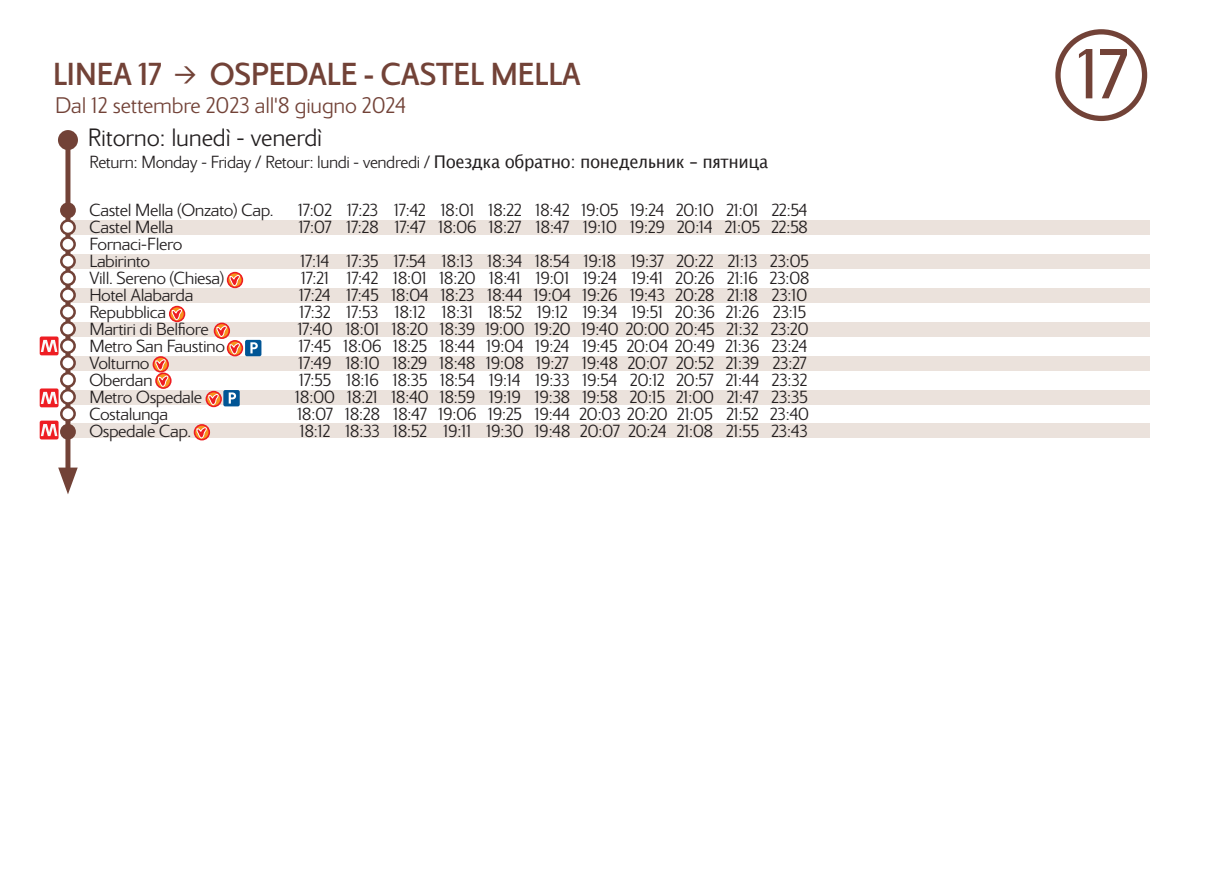
<style>
.page{position:relative;width:1205px;height:886px;background:#fff}
.page>*{position:absolute;margin:0;border:0;box-sizing:border-box;transform-origin:0 0}
.t1{font:700 70.5px "Metrobrescia";color:#724237}
.t2{font:900 31.75px "Metrobrescia";letter-spacing:-.04em;color:#724237}
.t3{font:500 25px "Metrobrescia";letter-spacing:-.01em;color:#231f20;scale:.95 1}
.t4{font:500 22.5px "Metrobrescia";letter-spacing:-.01em;color:#724237;scale:.95 1}
.Stile_di_paragrafo_1{font:500 17.5px "Metrobrescia";letter-spacing:-.04em;color:#231f20}
.Stile_di_paragrafo_1-2{font:500 17.5px "Metrobrescia";letter-spacing:-.04em;color:#231f20;scale:.95 1}
.s1{font-family:"DIN";font-weight:500;font-size:22px}
.s2{font-family:"Lucida Grande";font-weight:400}
</style>
<div class="page">
<div style="left:1055px;top:29px;width:92px;height:92px;border:5px solid #724237;border-radius:50%"></div>
<div style="left:65px;top:140px;width:5px;height:337px;background:#724237"></div>
<div style="left:58px;top:130px;width:20px;height:20px;background:#724237;border-radius:50%"></div>
<svg style="left:58px;top:467px;width:20px;height:27px"></svg>
<div style="left:71px;top:424px;width:1078px;height:14px;background:#ebe2dc"></div>
<div style="left:71px;top:390px;width:1078px;height:14px;background:#ebe2dc"></div>
<div style="left:71px;top:220px;width:1078px;height:15px;background:#ebe2dc"></div>
<div style="left:71px;top:254px;width:1078px;height:15px;background:#ebe2dc"></div>
<div style="left:71px;top:288px;width:1078px;height:15px;background:#ebe2dc"></div>
<div style="left:71px;top:322px;width:1078px;height:14px;background:#ebe2dc"></div>
<div style="left:71px;top:356px;width:1078px;height:14px;background:#ebe2dc"></div>
<div style="left:60px;top:202px;width:16px;height:16px;background:#724237;border-radius:50%"></div>
<svg style="left:61px;top:221px;width:14px;height:13px"></svg>
<div style="left:60px;top:219px;width:16px;height:16px;border:2px solid #724237;border-radius:50%"></div>
<svg style="left:61px;top:254px;width:14px;height:14px"></svg>
<div style="left:60px;top:253px;width:16px;height:16px;border:2px solid #724237;border-radius:50%"></div>
<svg style="left:61px;top:271px;width:14px;height:14px"></svg>
<div style="left:60px;top:270px;width:16px;height:16px;border:2px solid #724237;border-radius:50%"></div>
<svg style="left:61px;top:288px;width:14px;height:14px"></svg>
<div style="left:60px;top:287px;width:16px;height:16px;border:2px solid #724237;border-radius:50%"></div>
<svg style="left:61px;top:305px;width:14px;height:14px"></svg>
<div style="left:60px;top:304px;width:16px;height:16px;border:2px solid #724237;border-radius:50%"></div>
<svg style="left:61px;top:322px;width:14px;height:14px"></svg>
<div style="left:60px;top:321px;width:16px;height:16px;border:2px solid #724237;border-radius:50%"></div>
<svg style="left:61px;top:339px;width:14px;height:14px"></svg>
<div style="left:60px;top:338px;width:16px;height:16px;border:2px solid #724237;border-radius:50%"></div>
<svg style="left:61px;top:373px;width:14px;height:13px"></svg>
<div style="left:60px;top:372px;width:16px;height:16px;border:2px solid #724237;border-radius:50%"></div>
<div style="left:60px;top:424px;width:16px;height:16px;background:#724237;border-radius:50%"></div>
<svg style="left:61px;top:390px;width:14px;height:13px"></svg>
<div style="left:60px;top:389px;width:16px;height:16px;border:2px solid #724237;border-radius:50%"></div>
<svg style="left:61px;top:356px;width:14px;height:14px"></svg>
<div style="left:60px;top:355px;width:16px;height:16px;border:2px solid #724237;border-radius:50%"></div>
<svg style="left:61px;top:238px;width:14px;height:13px"></svg>
<div style="left:60px;top:236px;width:16px;height:16px;border:2px solid #724237;border-radius:50%"></div>
<svg style="left:61px;top:407px;width:14px;height:13px"></svg>
<div style="left:60px;top:406px;width:16px;height:16px;border:2px solid #724237;border-radius:50%"></div>
<div style="left:169px;top:306px;width:16px;height:16px;border:2px solid #ee1d23;border-radius:50%"></div>
<svg style="left:172px;top:309px;width:10px;height:11px"></svg>
<div style="left:227px;top:272px;width:16px;height:16px;border:2px solid #ee1d23;border-radius:50%"></div>
<svg style="left:230px;top:275px;width:10px;height:11px"></svg>
<div style="left:214px;top:323px;width:16px;height:16px;border:2px solid #ee1d23;border-radius:50%"></div>
<svg style="left:217px;top:326px;width:9px;height:11px"></svg>
<div style="left:206px;top:391px;width:16px;height:16px;border:2px solid #ee1d23;border-radius:50%"></div>
<svg style="left:208px;top:394px;width:10px;height:11px"></svg>
<div style="left:227px;top:340px;width:16px;height:16px;border:2px solid #ee1d23;border-radius:50%"></div>
<svg style="left:230px;top:343px;width:10px;height:11px"></svg>
<div style="left:155px;top:372px;width:17px;height:17px;border:2px solid #ee1d23;border-radius:50%"></div>
<div style="left:153px;top:356px;width:16px;height:16px;border:2px solid #ee1d23;border-radius:50%"></div>
<svg style="left:155px;top:359px;width:13px;height:28px"></svg>
<div style="left:194px;top:424px;width:16px;height:16px;border:2px solid #ee1d23;border-radius:50%"></div>
<svg style="left:197px;top:427px;width:10px;height:11px"></svg>
<div style="left:40px;top:421px;width:19px;height:18px;background:#ee1d23;border-radius:2px"></div>
<svg style="left:41px;top:424px;width:16px;height:12px"></svg>
<div style="left:40px;top:388px;width:19px;height:19px;background:#ee1d23;border-radius:2px"></div>
<svg style="left:41px;top:392px;width:16px;height:12px"></svg>
<div style="left:40px;top:336px;width:19px;height:19px;background:#ee1d23;border-radius:2px"></div>
<svg style="left:41px;top:340px;width:16px;height:12px"></svg>
<div style="left:245px;top:340px;width:16px;height:16px;background:#005595;border-radius:2px"></div>
<svg style="left:250px;top:342px;width:8px;height:11px"></svg>
<div style="left:223px;top:390px;width:17px;height:16px;background:#005595;border-radius:2px"></div>
<svg style="left:229px;top:392px;width:7px;height:12px"></svg>
<p class="t2" style="left:52px;top:55px;width:530px">LINEA 17 <span class="s1">&gt;</span> OSPEDALE - CASTEL MELLA</p>
<p class="t4" style="left:55px;top:92px;width:372px">Dal 12 settembre 2023 all'8 giugno 2024</p>
<p class="t3" style="left:88px;top:123px;width:248px">Ritorno: lunedì - venerdì</p>
<p class="Stile_di_paragrafo_1-2" style="left:89px;top:152px;width:716px">Return: Monday - Friday / Retour: lundi - vendredi / <span class="s2">Поездка обратно: понедельник - пятница</span></p>
<p class="Stile_di_paragrafo_1" style="left:89px;top:200px;width:186px">Castel Mella (Onzato) Cap.</p>
<p class="Stile_di_paragrafo_1" style="left:89px;top:217px;width:86px">Castel Mella</p>
<p class="Stile_di_paragrafo_1" style="left:89px;top:234px;width:95px">Fornaci-Flero</p>
<p class="Stile_di_paragrafo_1" style="left:89px;top:251px;width:63px">Labirinto</p>
<p class="Stile_di_paragrafo_1" style="left:89px;top:268px;width:137px">Vill. Sereno (Chiesa)</p>
<p class="Stile_di_paragrafo_1" style="left:89px;top:285px;width:106px">Hotel Alabarda</p>
<p class="Stile_di_paragrafo_1" style="left:89px;top:302px;width:79px">Repubblica</p>
<p class="Stile_di_paragrafo_1" style="left:89px;top:319px;width:121px">Martiri di Belfiore</p>
<p class="Stile_di_paragrafo_1" style="left:89px;top:336px;width:138px">Metro San Faustino</p>
<p class="Stile_di_paragrafo_1" style="left:89px;top:353px;width:62px">Volturno</p>
<p class="Stile_di_paragrafo_1" style="left:89px;top:370px;width:65px">Oberdan</p>
<p class="Stile_di_paragrafo_1" style="left:89px;top:387px;width:115px">Metro Ospedale</p>
<p class="Stile_di_paragrafo_1" style="left:89px;top:404px;width:81px">Costalunga</p>
<p class="Stile_di_paragrafo_1" style="left:89px;top:421px;width:104px">Ospedale Cap.</p>
<p class="Stile_di_paragrafo_1" style="left:298px;top:200px;width:511px">17:02 17:23 17:42 18:01 18:22 18:42 19:05 19:24 20:10 21:01 22:54</p>
<p class="Stile_di_paragrafo_1" style="left:298px;top:217px;width:511px">17:07 17:28 17:47 18:06 18:27 18:47 19:10 19:29 20:14 21:05 22:58</p>
<p class="Stile_di_paragrafo_1" style="left:300px;top:251px;width:510px">17:14 17:35 17:54 18:13 18:34 18:54 19:18 19:37 20:22 21:13 23:05</p>
<p class="Stile_di_paragrafo_1" style="left:301px;top:268px;width:510px">17:21 17:42 18:01 18:20 18:41 19:01 19:24 19:41 20:26 21:16 23:08</p>
<p class="Stile_di_paragrafo_1" style="left:299px;top:285px;width:510px">17:24 17:45 18:04 18:23 18:44 19:04 19:26 19:43 20:28 21:18 23:10</p>
<p class="Stile_di_paragrafo_1" style="left:299px;top:302px;width:509px">17:32 17:53 18:12 18:31 18:52 19:12 19:34 19:51 20:36 21:26 23:15</p>
<p class="Stile_di_paragrafo_1" style="left:297px;top:319px;width:513px">17:40 18:01 18:20 18:39 19:00 19:20 19:40 20:00 20:45 21:32 23:20</p>
<p class="Stile_di_paragrafo_1" style="left:299px;top:336px;width:511px">17:45 18:06 18:25 18:44 19:04 19:24 19:45 20:04 20:49 21:36 23:24</p>
<p class="Stile_di_paragrafo_1" style="left:298px;top:353px;width:510px">17:49 18:10 18:29 18:48 19:08 19:27 19:48 20:07 20:52 21:39 23:27</p>
<p class="Stile_di_paragrafo_1" style="left:299px;top:370px;width:510px">17:55 18:16 18:35 18:54 19:14 19:33 19:54 20:12 20:57 21:44 23:32</p>
<p class="Stile_di_paragrafo_1" style="left:295px;top:387px;width:514px">18:00 18:21 18:40 18:59 19:19 19:38 19:58 20:15 21:00 21:47 23:35</p>
<p class="Stile_di_paragrafo_1" style="left:297px;top:404px;width:514px">18:07 18:28 18:47 19:06 19:25 19:44 20:03 20:20 21:05 21:52 23:40</p>
<p class="Stile_di_paragrafo_1" style="left:299px;top:421px;width:510px">18:12 18:33 18:52 19:11 19:30 19:48 20:07 20:24 21:08 21:55 23:43</p>
<p class="t1" style="left:1076px;top:33px;width:54px">17</p>
</div>
